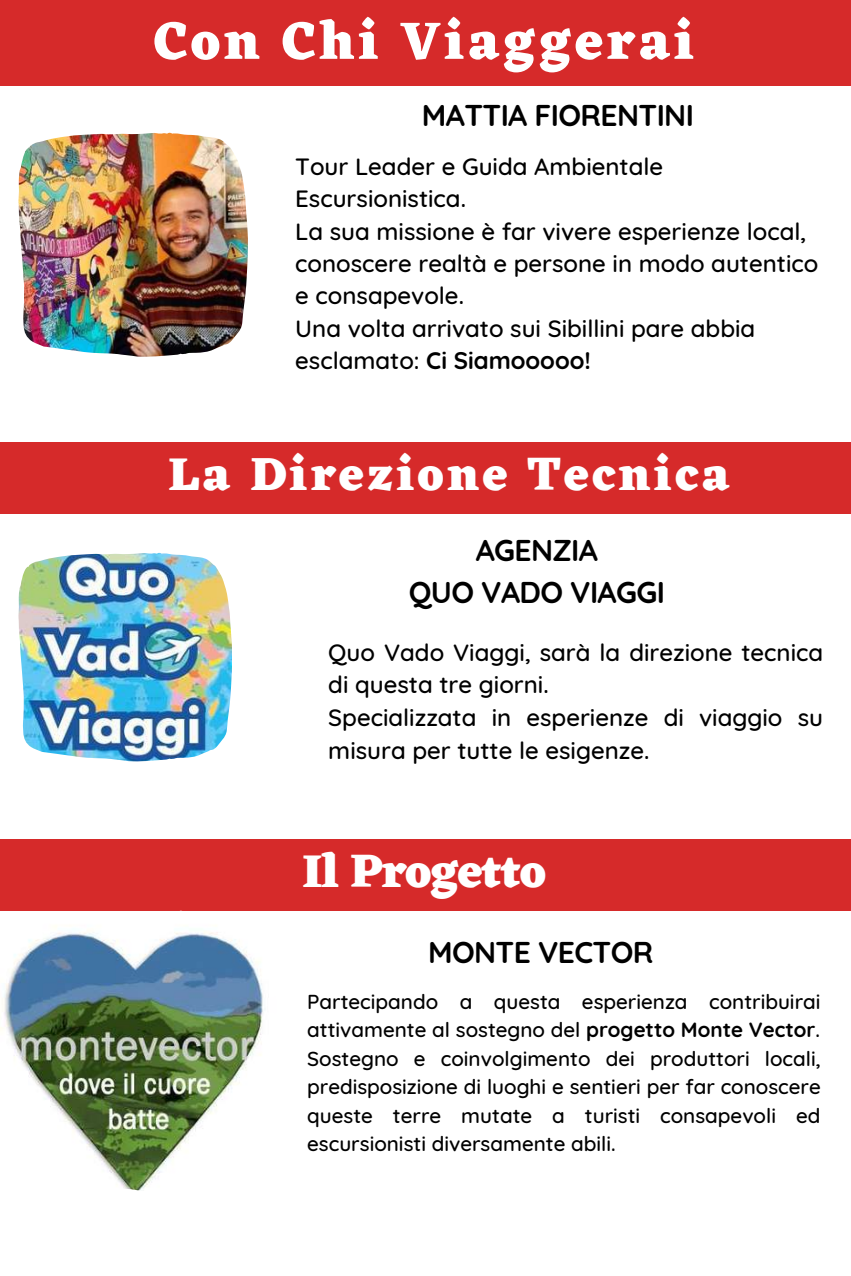
<style>
.page{position:relative;width:851px;height:1276px;background:#fff}
.page>*{position:absolute;margin:0;border:0;box-sizing:border-box;transform-origin:0 0}
.t1{font:800 54px "Eczar";letter-spacing:.075em;color:#fff}
.t2{font:800 48px "Eczar";letter-spacing:.075em;color:#fff}
.t3{font:800 48px "Eczar";letter-spacing:-.02em;color:#fff}
.t4{font:700 30px/41.7px "Quicksand";letter-spacing:-.02em;color:#000;text-align:center}
.t5{font:500 24px/32.2px "Quicksand";color:#000}
.t6{font:500 20.55px/28.5px "Quicksand";color:#000;text-align:justify}
.s1{font-weight:700}
</style>
<div class="page">
<div style="left:0;top:0;width:850px;height:85px;background:#d62a2a"></div>
<img style="left:18px;top:133px;width:230px;height:223px">
<img style="left:18px;top:553px;width:214px;height:208px">
<div style="left:0;top:443px;width:850px;height:71px;background:#d62a2a"></div>
<div style="left:0;top:839px;width:850px;height:72px;background:#d62a2a"></div>
<img style="left:0;top:910px;width:263px;height:280px">
<h1 class="t1" style="left:154px;top:9px;width:541px">Con Chi Viaggerai</h1>
<p class="t4" style="left:422px;top:93px;width:273px">MATTIA FIORENTINI</p>
<p class="t5" style="left:295px;top:150px;width:524px">Tour Leader e Guida Ambientale<br>Escursionistica.<br>La sua missione è far vivere esperienze local, conoscere realtà e persone in modo autentico e consapevole.<br>Una volta arrivato sui Sibillini pare abbia esclamato: <span class="s1">Ci Siamooooo!</span></p>
<h2 class="t2" style="left:168px;top:446px;width:563px">La Direzione Tecnica</h2>
<p class="t4" style="left:409px;top:529px;width:257px">AGENZIA<br>QUO VADO VIAGGI</p>
<p class="t5" style="left:328px;top:635px;width:496px;line-height:32.7px">Quo Vado Viaggi, sarà la direzione tecnica di questa tre giorni.<br>Specializzata in esperienze di viaggio su misura per tutte le esigenze.</p>
<h2 class="t3" style="left:302px;top:842px;width:245px">Il Progetto</h2>
<p class="t4" style="left:428px;top:931px;width:227px">MONTE VECTOR</p>
<p class="t6" style="left:307px;top:986px;width:515px">Partecipando a questa esperienza contribuirai attivamente al sostegno del <span class="s1">progetto Monte Vector</span>.<br>Sostegno e coinvolgimento dei produttori locali, predisposizione di luoghi e sentieri per far conoscere queste terre mutate a turisti consapevoli ed escursionisti diversamente abili.</p>
</div>
